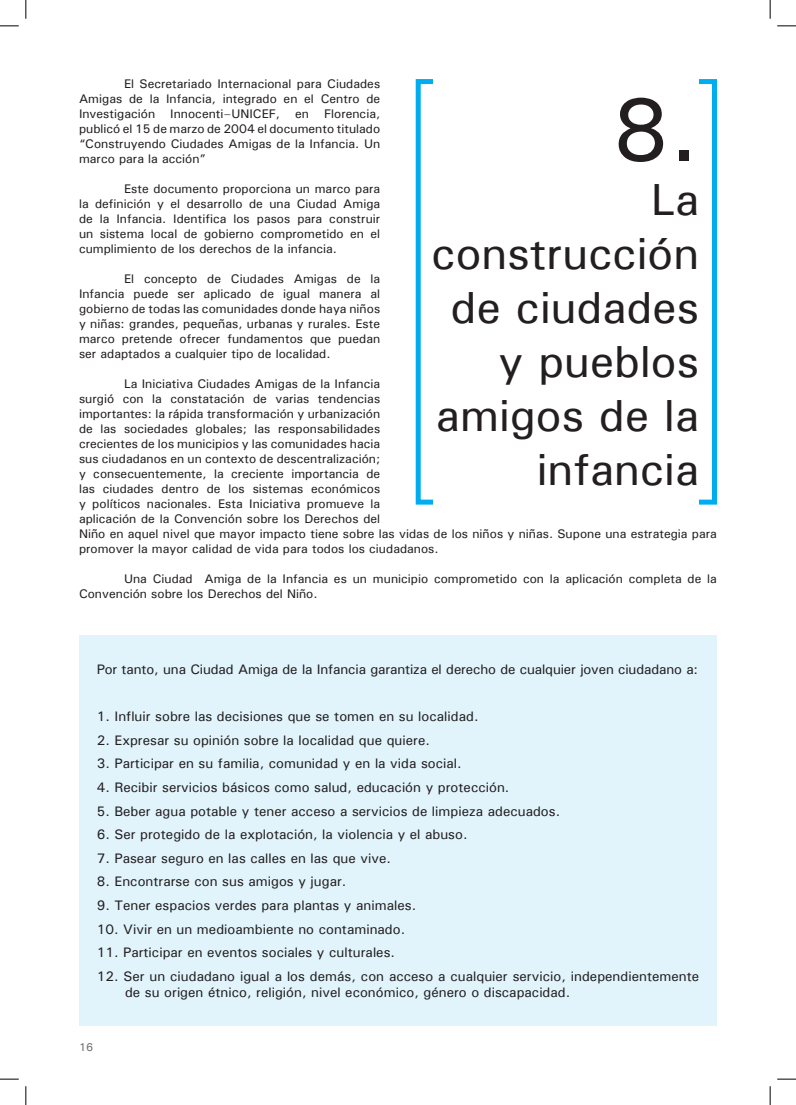
<style>
.page{position:relative;width:796px;height:1105px;background:#fff}
.page>*{position:absolute;margin:0;border:0;box-sizing:border-box;transform-origin:0 0}
.t1{font:90px "Univers";color:#231f20}
.t2{font:45px/54px "Univers";color:#231f20;text-align:right}
.t3{font:13.75px/16.5px "Univers";color:#231f20}
.t4{font:12.5px/15px "Univers";color:#231f20;text-align:justify}
.t5{font:11.25px "Univers";color:#6c6d70}
</style>
<div class="page">
<div style="left:79px;top:635px;width:638px;height:390px;background:#e1f4fc"></div>
<div style="left:416px;top:79px;width:301px;height:425px;border:5px solid #00aeef"></div>
<div style="left:433px;top:79px;width:266px;height:425px;background:#fff"></div>
<svg style="left:0;top:25px;width:19px;height:2px"></svg>
<svg style="left:777px;top:25px;width:19px;height:2px"></svg>
<svg style="left:0;top:1078px;width:19px;height:1px"></svg>
<svg style="left:777px;top:1078px;width:19px;height:1px"></svg>
<svg style="left:25px;top:0;width:2px;height:19px"></svg>
<svg style="left:25px;top:1086px;width:2px;height:18px"></svg>
<svg style="left:769px;top:0;width:2px;height:19px"></svg>
<svg style="left:769px;top:1086px;width:2px;height:18px"></svg>
<p class="t4" style="left:79px;top:76px;width:303px;text-indent:45px">El Secretariado Internacional para Ciudades Amigas de la Infancia, integrado en el Centro de Investigación Innocenti–UNICEF, en Florencia, publicó el 15 de marzo de 2004 el documento titulado “Construyendo Ciudades Amigas de la Infancia. Un marco para la acción”</p>
<p class="t4" style="left:79px;top:181px;width:303px;text-indent:45px">Este documento proporciona un marco para la definición y el desarrollo de una Ciudad Amiga de la Infancia. Identifica los pasos para construir un sistema local de gobierno comprometido en el cumplimiento de los derechos de la infancia.</p>
<p class="t4" style="left:79px;top:271px;width:303px;text-indent:45px">El concepto de Ciudades Amigas de la Infancia puede ser aplicado de igual manera al gobierno de todas las comunidades donde haya niños y niñas: grandes, pequeñas, urbanas y rurales. Este marco pretende ofrecer fundamentos que puedan ser adaptados a cualquier tipo de localidad.</p>
<p class="t4" style="left:79px;top:376px;width:639px;text-align:left;text-indent:45px">La Iniciativa Ciudades Amigas de la Infancia<br>surgió con la constatación de varias tendencias<br>importantes: la rápida transformación y urbanización<br>de las sociedades globales; las responsabilidades<br>crecientes de los municipios y las comunidades hacia<br>sus ciudadanos en un contexto de descentralización;<br>y consecuentemente, la creciente importancia de<br>las ciudades dentro de los sistemas económicos<br>y políticos nacionales. Esta Iniciativa promueve la<br>aplicación de la Convención sobre los Derechos del<br>Niño en aquel nivel que mayor impacto tiene sobre las vidas de los niños y niñas. Supone una estrategia para promover la mayor calidad de vida para todos los ciudadanos.</p>
<p class="t4" style="left:79px;top:571px;width:639px;text-indent:45px">Una Ciudad Amiga de la Infancia es un municipio comprometido con la aplicación completa de la<br>Convención sobre los Derechos del Niño.</p>
<h1 class="t1" style="left:612px;top:74px;width:88px">8.</h1>
<h2 class="t2" style="left:431px;top:171px;width:269px">La construcción de ciudades y pueblos amigos de la infancia</h2>
<p class="t3" style="left:97px;top:660px;width:603px">Por tanto, una Ciudad Amiga de la Infancia garantiza el derecho de cualquier joven ciudadano a:</p>
<p class="t3" style="left:97px;top:707px;width:383px">1. Influir sobre las decisiones que se tomen en su localidad.</p>
<p class="t3" style="left:97px;top:731px;width:335px">2. Expresar su opinión sobre la localidad que quiere.</p>
<p class="t3" style="left:97px;top:755px;width:367px">3. Participar en su familia, comunidad y en la vida social.</p>
<p class="t3" style="left:97px;top:778px;width:414px">4. Recibir servicios básicos como salud, educación y protección.</p>
<p class="t3" style="left:97px;top:802px;width:465px">5. Beber agua potable y tener acceso a servicios de limpieza adecuados.</p>
<p class="t3" style="left:97px;top:825px;width:372px">6. Ser protegido de la explotación, la violencia y el abuso.</p>
<p class="t3" style="left:97px;top:849px;width:296px">7. Pasear seguro en las calles en las que vive.</p>
<p class="t3" style="left:97px;top:872px;width:251px">8. Encontrarse con sus amigos y jugar.</p>
<p class="t3" style="left:97px;top:896px;width:321px">9. Tener espacios verdes para plantas y animales.</p>
<p class="t3" style="left:97px;top:920px;width:310px">10. Vivir en un medioambiente no contaminado.</p>
<p class="t3" style="left:97px;top:943px;width:300px">11. Participar en eventos sociales y culturales.</p>
<p class="t3" style="left:125px;top:967px;width:575px;text-indent:-28px">12. Ser un ciudadano igual a los demás, con acceso a cualquier servicio, independientemente de su origen étnico, religión, nivel económico, género o discapacidad.</p>
<p class="t5" style="left:79px;top:1040px;width:16px">16</p>
</div>
